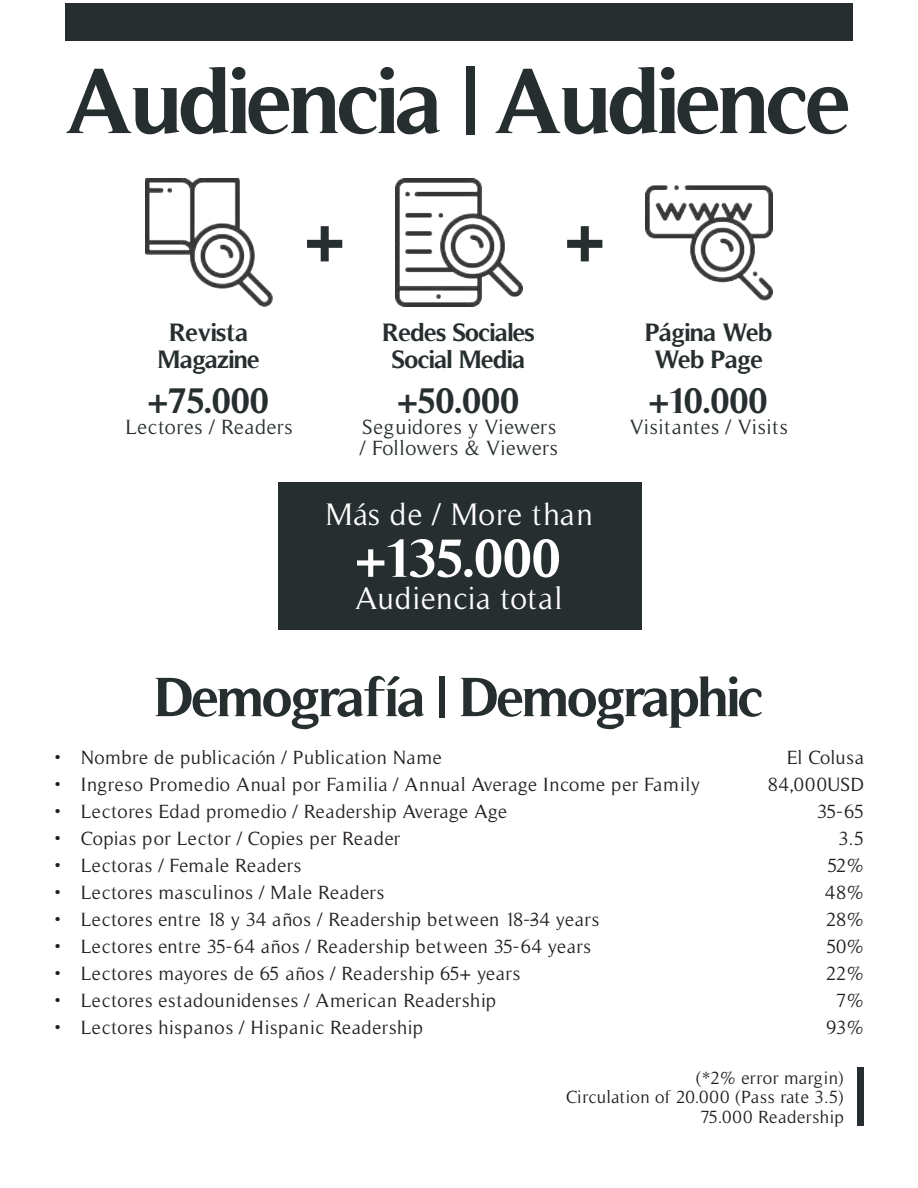
<style>
.page{position:relative;width:918px;height:1188px;background:#fff}
.page>*{position:absolute;margin:0;border:0;box-sizing:border-box;transform-origin:0 0}
.t1{font:700 93px "Timeless";letter-spacing:-.04em;color:#262e2f}
.t2{font:90px "MADETOMMY";color:#272e2f}
.t3{font:700 55.95px "Timeless";letter-spacing:-.04em;color:#262e2f}
.t4{font:700 54.45px "Timeless";color:#fff}
.t5{font:700 36px "Timeless";color:#272e2f}
.t6{font:31.8px "Timeless";letter-spacing:.025em;color:#fff}
.t7{font:700 25.5px/27px "Timeless";letter-spacing:-.03em;color:#272e2f;text-align:center}
.t8{font:21px/21px "Timeless";letter-spacing:.025em;color:#272e2f}
.t9{font:19.5px "Timeless";letter-spacing:.03em;color:#241f1f}
.t10{font:19.5px/27px "Timeless";color:#241f1f;text-align:right}
.t11{font:18px/19.5px "Timeless";letter-spacing:.025em;color:#241f1f;text-align:right}
</style>
<div class="page">
<div style="left:65px;top:3px;width:788px;height:38px;background:#272e2f"></div>
<img style="left:145px;top:178px;width:128px;height:128px">
<img style="left:395px;top:178px;width:128px;height:128px">
<img style="left:645px;top:185px;width:128px;height:116px">
<div style="left:278px;top:483px;width:364px;height:147px;background:#272e2f"></div>
<div style="left:857px;top:1067px;width:6px;height:58px;background:#272e2f"></div>
<h1 class="t1" style="left:65px;top:46px;width:789px">Audiencia | Audience</h1>
<h2 class="t2" style="left:301px;top:184px;width:49px">+</h2>
<h2 class="t2" style="left:561px;top:184px;width:49px">+</h2>
<h3 class="t7" style="left:158px;top:318px;width:104px">Revista<br>Magazine</h3>
<h3 class="t7" style="left:383px;top:318px;width:154px">Redes Sociales<br>Social Media</h3>
<h3 class="t7" style="left:645px;top:318px;width:129px">Página Web<br>Web Page</h3>
<h3 class="t5" style="left:148px;top:380px;width:123px">+75.000</h3>
<p class="t8" style="left:125px;top:417px;width:169px">Lectores / Readers</p>
<h3 class="t5" style="left:398px;top:380px;width:123px">+50.000</h3>
<p class="t8" style="left:360px;top:417px;width:200px">Seguidores y Viewers / Followers &amp; Viewers</p>
<h3 class="t6" style="left:325px;top:496px;width:269px">Más de / More than</h3>
<h3 class="t4" style="left:356px;top:526px;width:207px">+135.000</h3>
<h3 class="t6" style="left:355px;top:580px;width:209px">Audiencia total</h3>
<h3 class="t5" style="left:650px;top:380px;width:120px">+10.000</h3>
<p class="t8" style="left:630px;top:417px;width:160px">Visitantes / Visits</p>
<h3 class="t3" style="left:155px;top:664px;width:611px">Demografía | Demographic</h3>
<p class="t9" style="left:54px;top:746px;width:390px">• Nombre de publicación / Publication Name</p>
<p class="t9" style="left:54px;top:773px;width:648px">• Ingreso Promedio Anual por Familia / Annual Average Income per Family</p>
<p class="t9" style="left:54px;top:800px;width:455px">• Lectores Edad promedio / Readership Average Age</p>
<p class="t9" style="left:54px;top:827px;width:348px">• Copias por Lector / Copies per Reader</p>
<p class="t9" style="left:54px;top:854px;width:249px">• Lectoras / Female Readers</p>
<p class="t9" style="left:54px;top:881px;width:332px">• Lectores masculinos / Male Readers</p>
<p class="t9" style="left:54px;top:908px;width:547px">• Lectores entre 18 y 34 años / Readership between 18--34 years</p>
<p class="t9" style="left:54px;top:935px;width:539px">• Lectores entre 35-64 años / Readership between 35-64 years</p>
<p class="t9" style="left:54px;top:962px;width:468px">• Lectores mayores de 65 años / Readership 65+ years</p>
<p class="t9" style="left:54px;top:989px;width:444px">• Lectores estadounidenses / American Readership</p>
<p class="t9" style="left:54px;top:1016px;width:371px">• Lectores hispanos / Hispanic Readership</p>
<p class="t10" style="left:768px;top:744px;width:98px">El Colusa<br>84,000USD<br>35-65<br>3.5<br>52%<br>48%<br>28%<br>50%<br>22%<br>7%<br>93%</p>
<p class="t11" style="left:566px;top:1068px;width:279px">(*2% error margin)<br>Circulation of 20.000 (Pass rate 3.5)<br>75.000 Readership</p>
</div>
